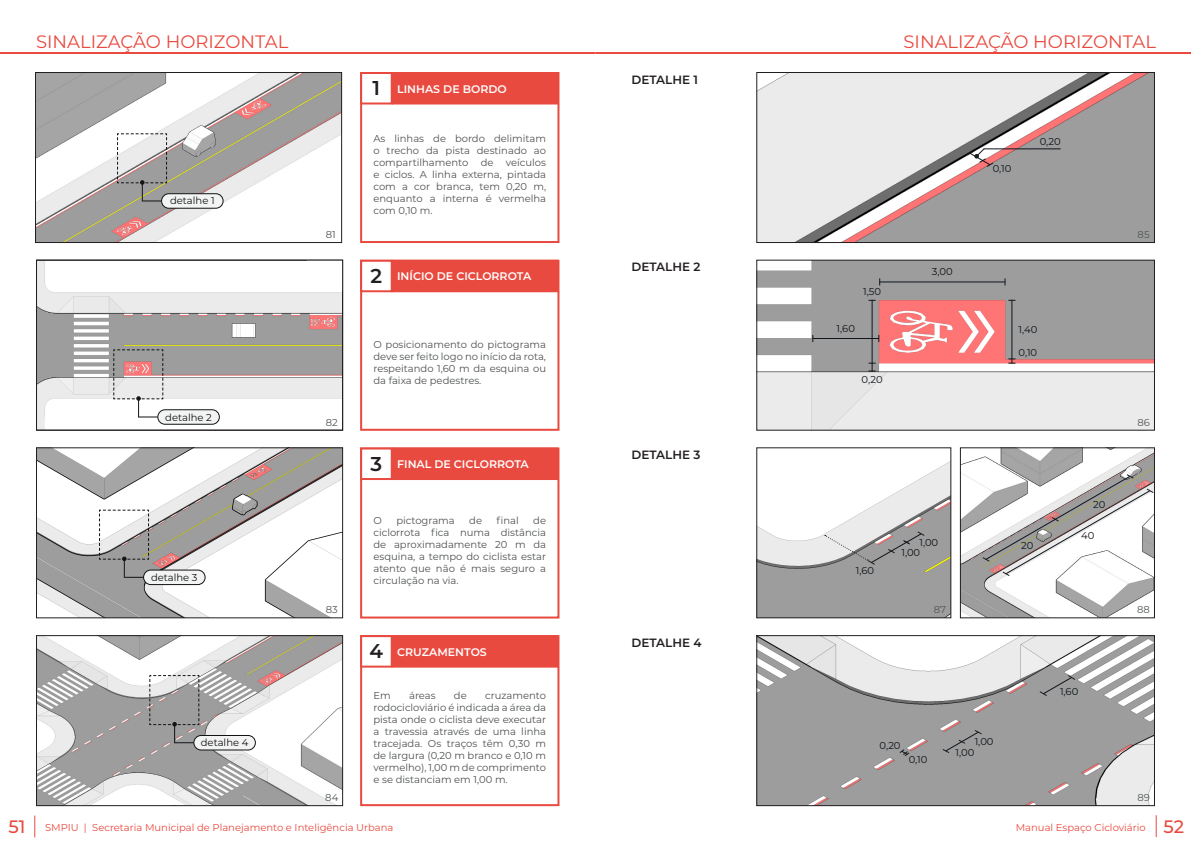
<style>
.page{position:relative;width:1191px;height:842px;background:#fff}
.page>*{position:absolute;margin:0;border:0;box-sizing:border-box;transform-origin:0 0}
.Cotas_Imagens{font:600 20px "Montserrat";color:#231f20}
.Cabeçalho{font:18px "Montserrat";color:#e94a3f}
.t1{font:500 18px "Montserrat";color:#e94a3f}
.Subtitulo_corpo{font:600 12px "Montserrat";color:#231f20}
.Cotas_Imagens-2{font:600 11px "Montserrat";color:#fff}
.t2{font:10px/12px "Montserrat";color:#4f5252;text-align:justify}
.t3{font:10px/12px "Montserrat";color:#505352;text-align:justify}
.Rodapé_Texto{font:10px "Montserrat";color:#e94a3f}
.t4{font:10px "Montserrat";color:#0e141a}
.t5{font:10px "Montserrat";color:#101414}
.Cotas_Imagens-3{font:10px "Montserrat";color:#515557}
</style>
<div class="page">
<img style="left:38px;top:262px;width:303px;height:167px">
<div style="left:307px;top:260px;width:36px;height:31px;background:#fff"></div>
<hr style="left:0;top:52px;width:595px;height:2px;background:#e94a3f">
<svg style="left:34px;top:815px;width:1px;height:22px"></svg>
<img style="left:38px;top:449px;width:303px;height:167px">
<div style="left:36px;top:447px;width:307px;height:171px;border:1px solid #231f20"></div>
<div style="left:360px;top:635px;width:199px;height:171px;border:2px solid #e94a3f"></div>
<div style="left:360px;top:635px;width:33px;height:33px;background:#fff;border:2px solid #e94a3f"></div>
<div style="left:392px;top:635px;width:166px;height:33px;background:#e94a3f;border:2px solid #e94a3f"></div>
<div style="left:360px;top:447px;width:199px;height:171px;border:2px solid #e94a3f"></div>
<div style="left:360px;top:447px;width:33px;height:33px;background:#fff;border:2px solid #e94a3f"></div>
<div style="left:392px;top:447px;width:166px;height:33px;background:#e94a3f;border:2px solid #e94a3f"></div>
<div style="left:360px;top:260px;width:199px;height:171px;border:2px solid #e94a3f"></div>
<div style="left:360px;top:260px;width:33px;height:32px;background:#fff;border:2px solid #e94a3f"></div>
<div style="left:392px;top:260px;width:166px;height:32px;background:#e94a3f"></div>
<div style="left:360px;top:72px;width:199px;height:171px;border:2px solid #e94a3f"></div>
<div style="left:360px;top:72px;width:33px;height:32px;background:#fff;border:2px solid #e94a3f"></div>
<div style="left:392px;top:72px;width:166px;height:32px;background:#e94a3f"></div>
<img style="left:37px;top:74px;width:303px;height:167px">
<div style="left:35px;top:72px;width:307px;height:171px;border:1px solid #231f20"></div>
<img style="left:38px;top:637px;width:303px;height:167px">
<div style="left:36px;top:635px;width:307px;height:171px;border:1px solid #231f20"></div>
<div style="left:162px;top:194px;width:61px;height:14px;background:#f3f3f3;border-radius:7px"></div>
<div style="left:161px;top:193px;width:63px;height:16px;border:1px solid #101414;border-radius:7px"></div>
<svg style="left:116px;top:133px;width:52px;height:68px;background:#bbb9b8"></svg>
<div style="left:158px;top:410px;width:61px;height:14px;background:#f3f3f3;border-radius:7px"></div>
<div style="left:157px;top:409px;width:63px;height:16px;border:1px solid #101414;border-radius:7px"></div>
<svg style="left:113px;top:349px;width:51px;height:68px"></svg>
<div style="left:144px;top:570px;width:61px;height:15px;background:#f3f3f3;border-radius:7px"></div>
<div style="left:143px;top:570px;width:63px;height:15px;border:1px solid #101414;border-radius:7px"></div>
<svg style="left:98px;top:509px;width:52px;height:69px"></svg>
<div style="left:194px;top:735px;width:61px;height:15px;background:#f3f3f3;border-radius:7px"></div>
<div style="left:193px;top:735px;width:63px;height:15px;border:1px solid #101414;border-radius:7px"></div>
<svg style="left:149px;top:674px;width:51px;height:69px;background:#a8a7a7"></svg>
<hr style="left:595px;top:52px;width:596px;height:2px;background:#e94a3f">
<svg style="left:1155px;top:815px;width:1px;height:22px"></svg>
<img style="left:758px;top:74px;width:395px;height:167px">
<div style="left:756px;top:72px;width:399px;height:171px;border:1px solid #231f20"></div>
<img style="left:758px;top:637px;width:395px;height:167px">
<div style="left:756px;top:635px;width:399px;height:171px;border:1px solid #231f20"></div>
<svg style="left:1038px;top:674px;width:38px;height:23px"></svg>
<svg style="left:941px;top:729px;width:41px;height:25px"></svg>
<img style="left:758px;top:262px;width:395px;height:167px">
<div style="left:756px;top:260px;width:399px;height:171px;border:1px solid #231f20"></div>
<img style="left:758px;top:462px;width:191px;height:154px">
<div style="left:756px;top:447px;width:195px;height:171px;border:1px solid #231f20"></div>
<svg style="left:825px;top:530px;width:100px;height:36px;background:#b0b0b0"></svg>
<img style="left:962px;top:449px;width:191px;height:167px">
<div style="left:960px;top:447px;width:195px;height:171px;border:1px solid #231f20"></div>
<svg style="left:981px;top:473px;width:173px;height:104px"></svg>
<svg style="left:898px;top:748px;width:12px;height:9px"></svg>
<hr style="left:983px;top:148px;width:77px;height:1px;background:#0f151c">
<svg style="left:965px;top:147px;width:29px;height:21px"></svg>
<div style="left:36px;top:260px;width:307px;height:171px;border:1px solid #231f20"></div>
<hr style="left:871px;top:300px;width:1px;height:71px;background:#0f151c">
<hr style="left:1011px;top:300px;width:1px;height:63px;background:#0f151c">
<hr style="left:812px;top:338px;width:67px;height:1px;background:#0f151c">
<hr style="left:879px;top:281px;width:125px;height:1px;background:#0f151c">
<svg style="left:1008px;top:358px;width:7px;height:6px"></svg>
<p class="Cabeçalho" style="left:36px;top:30px;width:254px">SINALIZAÇÃO HORIZONTAL</p>
<p class="Cotas_Imagens" style="left:372px;top:74px;width:9px">1</p>
<p class="Cotas_Imagens-2" style="left:397px;top:81px;width:111px">LINHAS DE BORDO</p>
<p class="Subtitulo_corpo" style="left:631px;top:71px;width:68px">DETALHE 1</p>
<p class="Cabeçalho" style="left:903px;top:30px;width:254px">SINALIZAÇÃO HORIZONTAL</p>
<p class="t1" style="left:9px;top:814px;width:18px">51</p>
<p class="t5" style="left:170px;top:194px;width:46px">detalhe 1</p>
<p class="t5" style="left:165px;top:410px;width:48px">detalhe 2</p>
<p class="t5" style="left:151px;top:570px;width:47px">detalhe 3</p>
<p class="t5" style="left:201px;top:736px;width:49px">detalhe 4</p>
<p class="Cotas_Imagens-3" style="left:326px;top:228px;width:11px">81</p>
<p class="Cotas_Imagens-3" style="left:326px;top:415px;width:14px">82</p>
<p class="Cotas_Imagens-3" style="left:326px;top:603px;width:12px">83</p>
<p class="Cotas_Imagens-3" style="left:325px;top:791px;width:14px">84</p>
<p class="t3" style="left:373px;top:132px;width:174px">As linhas de bordo delimitam o trecho da pista destinado ao compartilhamento de veículos e ciclos. A linha externa, pintada com a cor branca, tem 0,20 m, enquanto a interna é vermelha com 0,10 m.</p>
<p class="Cotas_Imagens" style="left:370px;top:262px;width:13px">2</p>
<p class="Cotas_Imagens-2" style="left:397px;top:269px;width:136px">INÍCIO DE CICLORROTA</p>
<p class="t2" style="left:373px;top:338px;width:174px">O posicionamento do pictograma deve ser feito logo no início da rota, respeitando 1,60 m da esquina ou da faixa de pedestres.</p>
<p class="Cotas_Imagens" style="left:370px;top:449px;width:13px">3</p>
<p class="Cotas_Imagens-2" style="left:397px;top:456px;width:133px">FINAL DE CICLORROTA</p>
<p class="t2" style="left:373px;top:514px;width:10px">O</p>
<p class="t2" style="left:396px;top:514px;width:60px">pictograma</p>
<p class="t2" style="left:469px;top:514px;width:14px">de</p>
<p class="t2" style="left:496px;top:514px;width:24px">final</p>
<p class="t2" style="left:373px;top:514px;width:174px;text-indent:160px">de ciclorrota fica numa distância de aproximadamente 20 m da esquina, a tempo do ciclista estar atento que não é mais seguro a circulação na via.</p>
<p class="Cotas_Imagens" style="left:370px;top:637px;width:15px">4</p>
<p class="Cotas_Imagens-2" style="left:397px;top:644px;width:91px">CRUZAMENTOS</p>
<p class="t2" style="left:373px;top:689px;width:19px">Em</p>
<p class="t2" style="left:409px;top:689px;width:28px">áreas</p>
<p class="t2" style="left:454px;top:689px;width:14px">de</p>
<p class="t2" style="left:373px;top:689px;width:174px;text-indent:112px">cruzamento rodocicloviário é indicada a área da pista onde o ciclista deve executar a travessia através de uma linha tracejada. Os traços têm 0,30 m de largura (0,20 m branco e 0,10 m vermelho), 1,00 m de comprimento e se distanciam em 1,00 m.</p>
<p class="Subtitulo_corpo" style="left:631px;top:258px;width:70px">DETALHE 2</p>
<p class="Subtitulo_corpo" style="left:631px;top:446px;width:70px">DETALHE 3</p>
<p class="Subtitulo_corpo" style="left:631px;top:634px;width:72px">DETALHE 4</p>
<p class="t4" style="left:863px;top:285px;width:20px">1,50</p>
<p class="t4" style="left:836px;top:321px;width:20px">1,60</p>
<p class="t4" style="left:861px;top:373px;width:22px">0,20</p>
<p class="t4" style="left:932px;top:265px;width:22px">3,00</p>
<p class="t4" style="left:992px;top:161px;width:20px">0,10</p>
<p class="t4" style="left:1039px;top:135px;width:22px">0,20</p>
<p class="t4" style="left:1018px;top:323px;width:20px">1,40</p>
<p class="t4" style="left:1018px;top:346px;width:20px">0,10</p>
<p class="Cotas_Imagens-3" style="left:1137px;top:228px;width:14px">85</p>
<p class="Cotas_Imagens-3" style="left:1137px;top:415px;width:14px">86</p>
<p class="t4" style="left:856px;top:564px;width:20px">1,60</p>
<p class="t4" style="left:919px;top:536px;width:20px">1,00</p>
<p class="t4" style="left:901px;top:546px;width:20px">1,00</p>
<p class="t4" style="left:1021px;top:538px;width:14px">20</p>
<p class="t4" style="left:1093px;top:497px;width:14px">20</p>
<p class="t4" style="left:1081px;top:529px;width:15px">40</p>
<p class="Cotas_Imagens-3" style="left:934px;top:603px;width:14px">87</p>
<p class="Cotas_Imagens-3" style="left:1137px;top:603px;width:14px">88</p>
<p class="t4" style="left:1060px;top:685px;width:20px">1,60</p>
<p class="t4" style="left:879px;top:739px;width:22px">0,20</p>
<p class="t4" style="left:908px;top:753px;width:20px">0,10</p>
<p class="t4" style="left:974px;top:735px;width:20px">1,00</p>
<p class="t4" style="left:955px;top:746px;width:20px">1,00</p>
<p class="Cotas_Imagens-3" style="left:1137px;top:791px;width:14px">89</p>
<p class="Rodapé_Texto" style="left:45px;top:821px;width:350px">SMPIU | Secretaria Municipal de Planejamento e Inteligência Urbana</p>
<p class="Rodapé_Texto" style="left:1015px;top:820px;width:131px">Manual Espaço Cicloviário</p>
<p class="t1" style="left:1163px;top:814px;width:22px">52</p>
</div>
